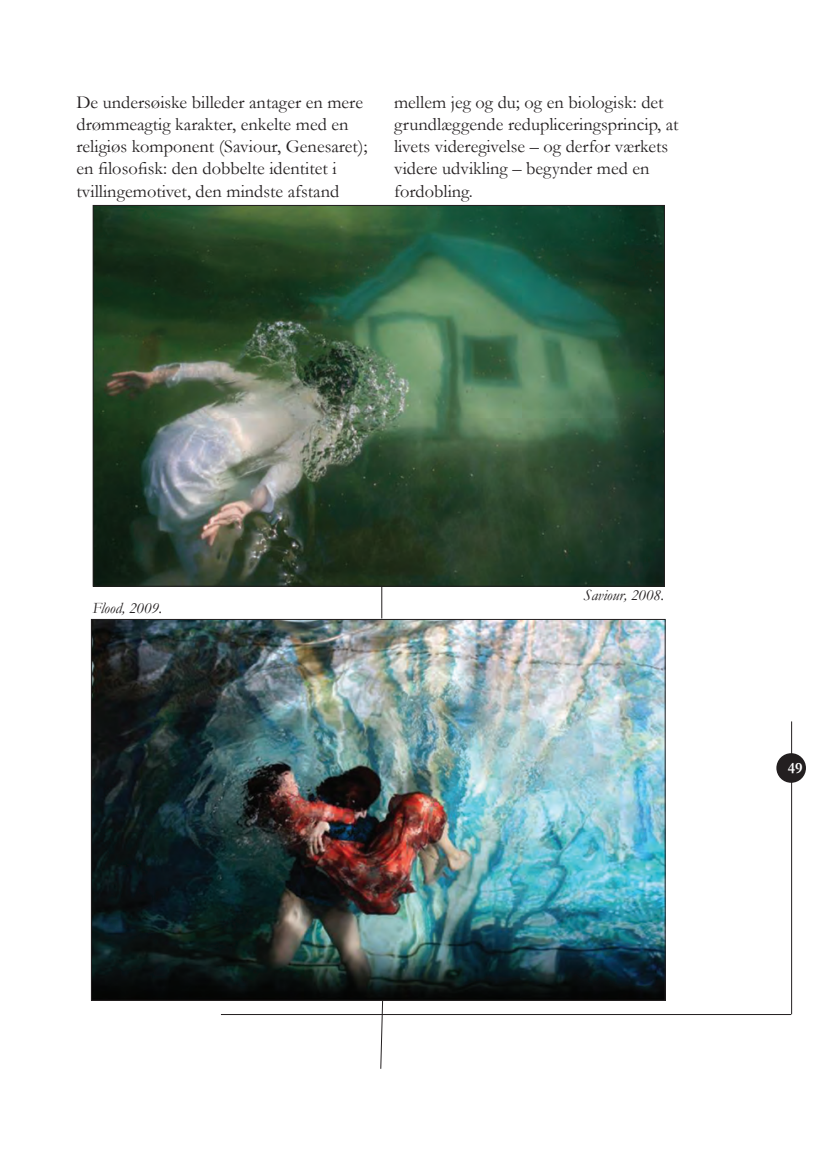
<style>
.page{position:relative;width:828px;height:1170px;background:#fff}
.page>*{position:absolute;margin:0;border:0;box-sizing:border-box;transform-origin:0 0}
.Slutnotetekst{font:18.38px/22.1px "Garamond";color:#231f20}
.Slutnotetekst-2{font:italic 15.75px "Garamond";color:#231f20}
.t1{font:700 15.75px "Garamond";color:#fff}
</style>
<div class="page">
<hr style="left:221px;top:1014px;width:570px;height:1px;background:#231f20">
<hr style="left:791px;top:721px;width:1px;height:293px;background:#231f20">
<div style="left:777px;top:754px;width:28px;height:28px;background:#231f20;border-radius:50%"></div>
<div style="left:776px;top:753px;width:29px;height:30px;border:2px solid #231f20;border-radius:50%"></div>
<svg style="left:380px;top:1001px;width:4px;height:68px"></svg>
<img style="left:95px;top:207px;width:567px;height:378px">
<img style="left:93px;top:621px;width:570px;height:378px">
<hr style="left:381px;top:586px;width:1px;height:32px;background:#231f20">
<p class="Slutnotetekst" style="left:76px;top:91px;width:292px">De undersøiske billeder antager en mere drømmeagtig karakter, enkelte med en religiøs komponent (Saviour, Genesaret); en filosofisk: den dobbelte identitet i tvillingemotivet, den mindste afstand</p>
<p class="Slutnotetekst" style="left:394px;top:91px;width:286px">mellem jeg og du; og en biologisk: det grundlæggende redupliceringsprincip, at livets videregivelse – og derfor værkets videre udvikling – begynder med en fordobling.</p>
<p class="Slutnotetekst-2" style="left:93px;top:597px;width:71px">Flood, 2009.</p>
<p class="Slutnotetekst-2" style="left:583px;top:585px;width:82px">Saviour, 2008.</p>
<p class="t1" style="left:787px;top:758px;width:16px">49</p>
</div>
